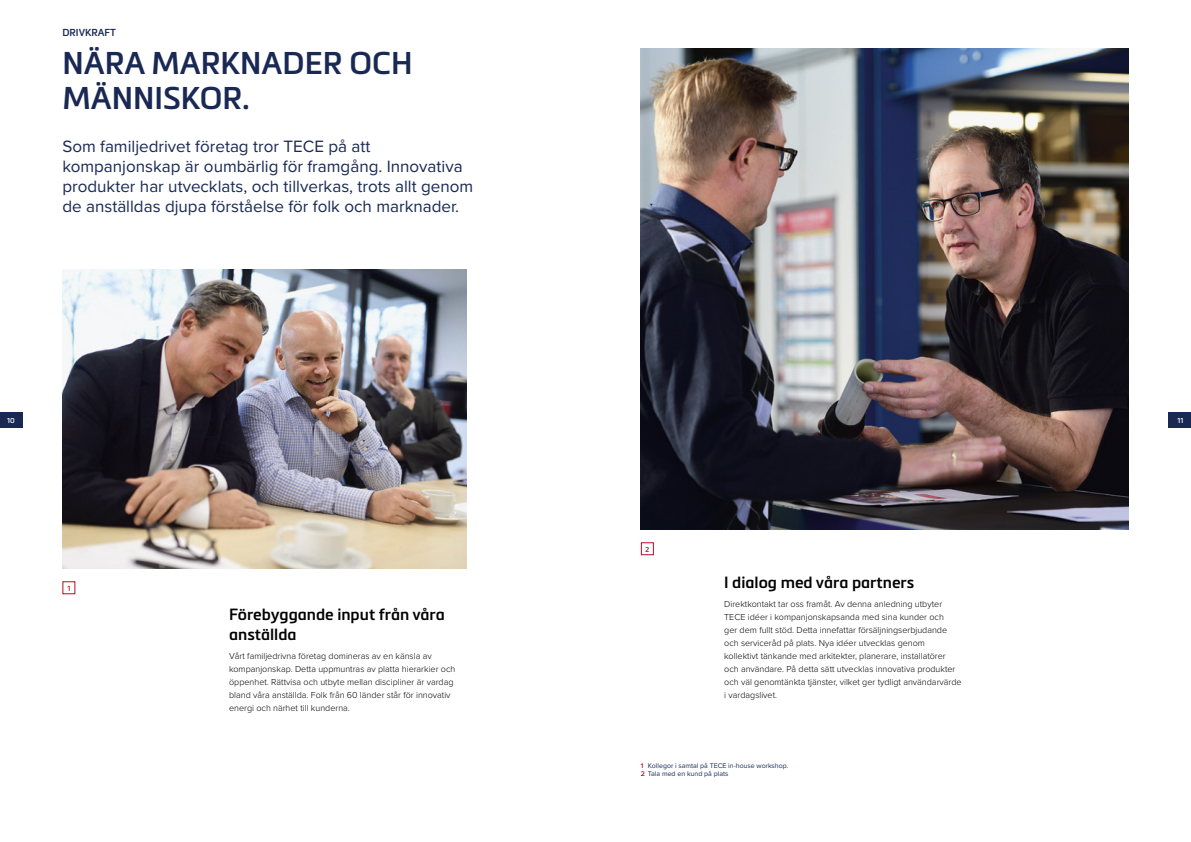
<style>
.page{position:relative;width:1191px;height:842px;background:#fff}
.page>*{position:absolute;margin:0;border:0;box-sizing:border-box;transform-origin:0 0}
.Headline_L{font:600 31px/35px "Metronic Pro";color:#192954}
.Introtext_L{font:17px/20px "Proxima Nova";color:#192954}
.Headline_M{font:600 16px/19.5px "Metronic Pro";color:#000}
.Kopfzeile_Stampline{font:600 10px "Metronic Pro";color:#192954}
.Copy{font:300 9px/13px "Proxima Nova";color:#000}
.Bildunterschrift_Num{font:7px "Proxima Nova";color:#192954}
.t1{font:600 7px "Metronic Pro";color:#fff}
.Bildnummerkasten_Out{font:600 7px "Metronic Pro";color:#b70d28}
.s1{font-weight:600;color:#b70d28}
</style>
<div class="page">
<div style="left:641px;top:542px;width:13px;height:13px;border:1px solid #b70d28"></div>
<img style="left:641px;top:48px;width:487px;height:481px">
<img style="left:62px;top:269px;width:405px;height:299px">
<div style="left:1168px;top:412px;width:23px;height:16px;background:#192954"></div>
<div style="left:0;top:412px;width:23px;height:16px;background:#192954"></div>
<p class="Kopfzeile_Stampline" style="left:62px;top:26px;width:55px">DRIVKRAFT</p>
<p class="Headline_L" style="left:62px;top:45px;width:352px">NÄRA MARKNADER OCH<br>MÄNNISKOR.</p>
<p class="Introtext_L" style="left:62px;top:136px;width:412px">Som familjedrivet företag tror TECE på att kompanjonskap är oumbärlig för framgång. Innovativa produkter har utvecklats, och tillverkas, trots allt genom de anställdas djupa förståelse för folk och marknader.</p>
<p class="t1" style="left:7px;top:416px;width:9px">10</p>
<p class="t1" style="left:1177px;top:416px;width:7px">11</p>
<p class="Bildnummerkasten_Out" style="left:67px;top:584px;width:6px">1</p>
<p class="Headline_M" style="left:229px;top:605px;width:217px">Förebyggande input från våra anställda</p>
<p class="Copy" style="left:229px;top:649px;width:228px">Vårt familjedrivna företag domineras av en känsla av kompanjonskap. Detta uppmuntras av platta hierarkier och öppenhet. Rättvisa och utbyte mellan discipliner är vardag bland våra anställda. Folk från 60 länder står för innovativ energi och närhet till kunderna.</p>
<p class="Bildnummerkasten_Out" style="left:645px;top:545px;width:6px">2</p>
<p class="Headline_M" style="left:724px;top:572px;width:192px">I dialog med våra partners</p>
<p class="Copy" style="left:724px;top:597px;width:239px">Direktkontakt tar oss framåt. Av denna anledning utbyter TECE idéer i kompanjonskapsanda med sina kunder och<br>ger dem fullt stöd. Detta innefattar försäljningserbjudande och serviceråd på plats. Nya idéer utvecklas genom<br>kollektivt tänkande med arkitekter, planerare, installatörer och användare. På detta sätt utvecklas innovativa produkter och väl genomtänkta tjänster, vilket ger tydligt användarvärde i vardagslivet.</p>
<p class="Bildunterschrift_Num" style="left:641px;top:760px;width:149px"><span class="s1">1</span> Kollegor i samtal på TECE in-house workshop.</p>
<p class="Bildunterschrift_Num" style="left:641px;top:769px;width:89px"><span class="s1">2</span> Tala med en kund på plats</p>
</div>
